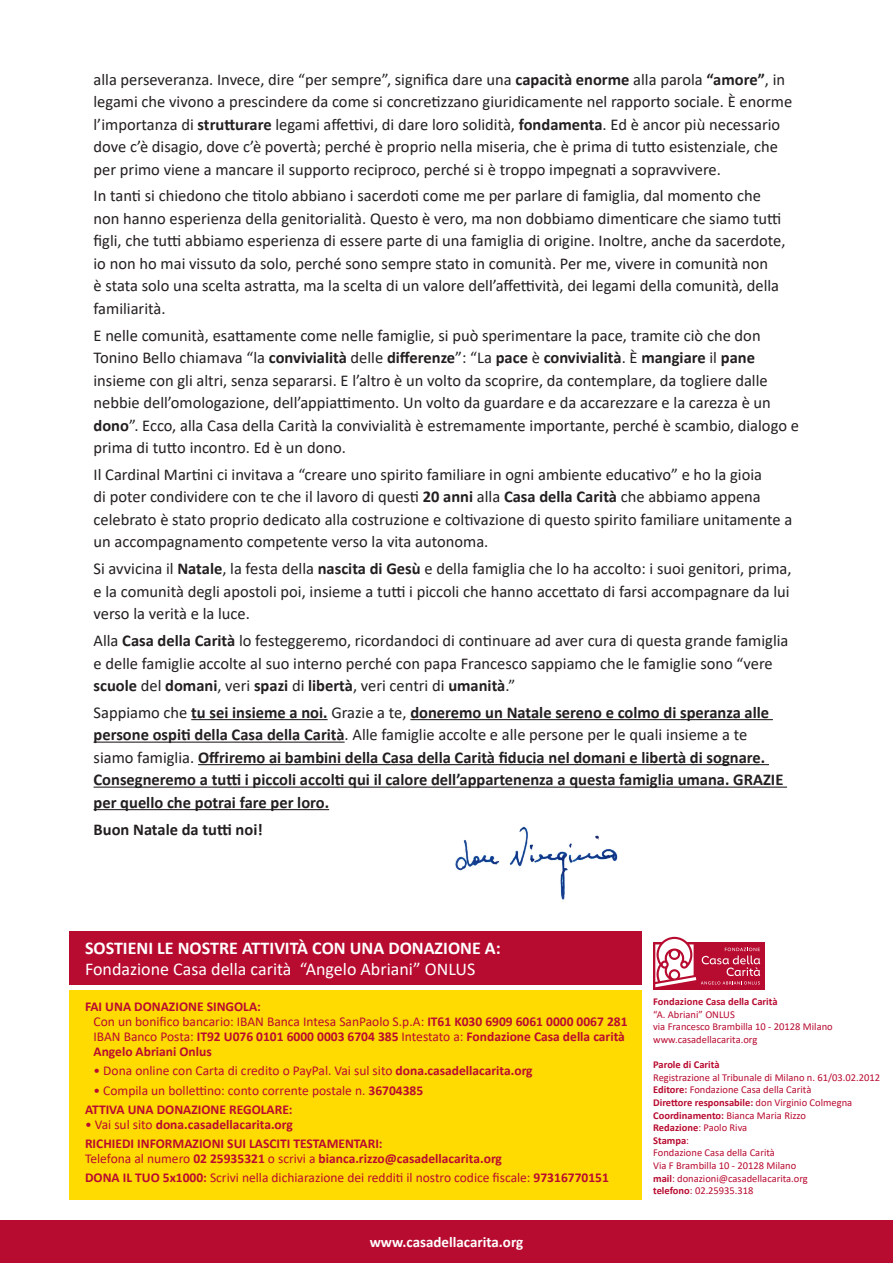
<style>
.page{position:relative;width:893px;height:1263px;background:#fff}
.page>*{position:absolute;margin:0;border:0;box-sizing:border-box;transform-origin:0 0}
.t1{font:18px "Calibri";color:#fff}
.t2{font:700 18px "Calibri";color:#fff}
.No_Spacing{font:16.5px/22.5px "Calibri";color:#231f20}
.No_Spacing-2{font:700 16.5px/22.5px "Calibri";color:#231f20}
.t3{font:700 15px "Calibri";color:#fff}
.t4{font:700 13.5px/15px "Calibri";color:#b80b30}
.t5{font:13.5px "Calibri";color:#b80b30}
.t6{font:10.5px "Calibri";color:#b80b30}
.t7{font:700 10.5px "Calibri";color:#b80b30}
.s1{font-weight:700}
.s2{font-weight:400}
</style>
<div class="page">
<div style="left:69px;top:990px;width:573px;height:209px;background:#ffdb01"></div>
<div style="left:0;top:1220px;width:893px;height:43px;background:#b80b30"></div>
<img style="left:455px;top:826px;width:163px;height:76px">
<div style="left:69px;top:932px;width:573px;height:53px;background:#b80b30"></div>
<hr style="left:191px;top:719px;width:137px;height:1px;background:#231f20">
<hr style="left:410px;top:719px;width:363px;height:1px;background:#231f20">
<hr style="left:94px;top:741px;width:251px;height:2px;background:#231f20">
<hr style="left:198px;top:764px;width:571px;height:1px;background:#231f20">
<hr style="left:94px;top:786px;width:693px;height:2px;background:#231f20">
<hr style="left:94px;top:809px;width:235px;height:1px;background:#231f20">
<div style="left:653px;top:942px;width:112px;height:48px;background:#b80b30"></div>
<svg style="left:655px;top:937px;width:105px;height:51px"></svg>
<p class="No_Spacing" style="left:94px;top:68px;width:700px">alla perseveranza. Invece, dire “per sempre”, significa dare una <span class="s1">capacità enorme</span> alla parola <span class="s1">“amore”</span>, in legami che vivono a prescindere da come si concretizzano giuridicamente nel rapporto sociale. È enorme l’importanza di <span class="s1">strutturare</span> legami affettivi, di dare loro solidità, <span class="s1">fondamenta</span>. Ed è ancor più necessario dove c’è disagio, dove c’è povertà; perché è proprio nella miseria, che è prima di tutto esistenziale, che per primo viene a mancare il supporto reciproco, perché si è troppo impegnati a sopravvivere.</p>
<p class="No_Spacing" style="left:94px;top:184px;width:694px">In tanti si chiedono che titolo abbiano i sacerdoti come me per parlare di famiglia, dal momento che non hanno esperienza della genitorialità. Questo è vero, ma non dobbiamo dimenticare che siamo tutti figli, che tutti abbiamo esperienza di essere parte di una famiglia di origine. Inoltre, anche da sacerdote, io non ho mai vissuto da solo, perché sono sempre stato in comunità. Per me, vivere in comunità non<br>è stata solo una scelta astratta, ma la scelta di un valore dell’affettività, dei legami della comunità, della familiarità.</p>
<p class="No_Spacing" style="left:94px;top:324px;width:707px">E nelle comunità, esattamente come nelle famiglie, si può sperimentare la pace, tramite ciò che don Tonino Bello chiamava “la <span class="s1">convivialità</span> delle <span class="s1">differenze</span>”: “La <span class="s1">pace</span> è <span class="s1">convivialità</span>. È <span class="s1">mangiare</span> il <span class="s1">pane </span>insieme con gli altri, senza separarsi. E l’altro è un volto da scoprire, da contemplare, da togliere dalle nebbie dell’omologazione, dell’appiattimento. Un volto da guardare e da accarezzare e la carezza è un <span class="s1">dono</span>”. Ecco, alla Casa della Carità la convivialità è estremamente importante, perché è scambio, dialogo e prima di tutto incontro. Ed è un dono.</p>
<p class="No_Spacing" style="left:94px;top:463px;width:700px">Il Cardinal Martini ci invitava a “creare uno spirito familiare in ogni ambiente educativo” e ho la gioia<br>di poter condividere con te che il lavoro di questi <span class="s1">20 anni</span> alla <span class="s1">Casa della Carità</span> che abbiamo appena celebrato è stato proprio dedicato alla costruzione e coltivazione di questo spirito familiare unitamente a un accompagnamento competente verso la vita autonoma.</p>
<p class="No_Spacing" style="left:94px;top:557px;width:699px;text-align:justify">Si avvicina il <span class="s1">Natale</span>, la festa della <span class="s1">nascita di Gesù</span> e della famiglia che lo ha accolto: i suoi genitori, prima, e la comunità degli apostoli poi, insieme a tutti i piccoli che hanno accettato di farsi accompagnare da lui verso la verità e la luce.</p>
<p class="No_Spacing" style="left:94px;top:629px;width:696px">Alla <span class="s1">Casa della Carità</span> lo festeggeremo, ricordandoci di continuare ad aver cura di questa grande famiglia e delle famiglie accolte al suo interno perché con papa Francesco sappiamo che le famiglie sono “vere <span class="s1">scuole</span> del <span class="s1">domani</span>, veri <span class="s1">spazi</span> di <span class="s1">libertà</span>, veri centri di <span class="s1">umanità</span>.”</p>
<p class="No_Spacing-2" style="left:94px;top:701px;width:691px"><span class="s2">Sappiamo che</span> tu sei insieme a noi. <span class="s2">Grazie a te,</span> doneremo un Natale sereno e colmo di speranza alle persone ospiti della Casa della Carità<span class="s2">. Alle famiglie accolte e alle persone per le quali insieme a te siamo famiglia.</span> Offriremo ai bambini della Casa della Carità fiducia nel domani e libertà di sognare.<br>Consegneremo a tutti i piccoli accolti qui il calore dell’appartenenza a questa famiglia umana. GRAZIE per quello che potrai fare per loro.</p>
<p class="No_Spacing-2" style="left:94px;top:817px;width:171px">Buon Natale da tutti noi!</p>
<p class="t2" style="left:85px;top:935px;width:417px">SOSTIENI LE NOSTRE ATTIVITÀ CON UNA DONAZIONE A:</p>
<p class="t1" style="left:85px;top:956px;width:392px">Fondazione Casa della carità “Angelo Abriani” ONLUS</p>
<p class="t4" style="left:85px;top:999px;width:177px">FAI UNA DONAZIONE SINGOLA:</p>
<p class="t5" style="left:94px;top:1012px;width:536px">Con un bonifico bancario: IBAN Banca Intesa SanPaolo S.p.A: <span class="s1">IT61 K030 6909 6061 0000 0067 281</span></p>
<p class="t4" style="left:94px;top:1029px;width:533px"><span class="s2">IBAN Banco Posta:</span> IT92 U076 0101 6000 0003 6704 385 <span class="s2">Intestato a:</span> Fondazione Casa della carità<br>Angelo Abriani Onlus</p>
<p class="t5" style="left:94px;top:1061px;width:441px">• Dona online con Carta di credito o PayPal. Vai sul sito <span class="s1">dona.casadellacarita.org</span></p>
<p class="t5" style="left:94px;top:1081px;width:331px">• Compila un bollettino: conto corrente postale n. <span class="s1">36704385</span></p>
<p class="t4" style="left:85px;top:1102px;width:209px">ATTIVA UNA DONAZIONE REGOLARE:</p>
<p class="t4" style="left:85px;top:1117px;width:209px"><span class="s2">• Vai sul sito</span> dona.casadellacarita.org</p>
<p class="t4" style="left:85px;top:1136px;width:299px">RICHIEDI INFORMAZIONI SUI LASCITI TESTAMENTARI:</p>
<p class="t4" style="left:85px;top:1151px;width:418px"><span class="s2">Telefona al numero</span> 02 25935321 <span class="s2">o scrivi a</span> bianca.rizzo@casadellacarita.org</p>
<p class="t5" style="left:85px;top:1168px;width:525px"><span class="s1">DONA IL TUO 5x1000:</span> Scrivi nella dichiarazione dei redditi il nostro codice fiscale: <span class="s1">97316770151</span></p>
<p class="t3" style="left:370px;top:1231px;width:155px">www.casadellacarita.org</p>
<p class="t7" style="left:653px;top:994px;width:126px">Fondazione Casa della Carità</p>
<p class="t6" style="left:653px;top:1007px;width:83px">“A. Abriani” ONLUS</p>
<p class="t6" style="left:653px;top:1019px;width:181px">via Francesco Brambilla 10 - 20128 Milano</p>
<p class="t6" style="left:653px;top:1032px;width:106px">www.casadellacarita.org</p>
<p class="t7" style="left:653px;top:1057px;width:68px">Parole di Carità</p>
<p class="t6" style="left:653px;top:1070px;width:228px">Registrazione al Tribunale di Milano n. 61/03.02.2012</p>
<p class="t6" style="left:653px;top:1082px;width:160px"><span class="s1">Editore:</span> Fondazione Casa della Carità</p>
<p class="t7" style="left:653px;top:1095px;width:201px">Direttore responsabile: <span class="s2">don Virginio Colmegna</span></p>
<p class="t6" style="left:653px;top:1108px;width:154px"><span class="s1">Coordinamento:</span> Bianca Maria Rizzo</p>
<p class="t6" style="left:653px;top:1120px;width:96px"><span class="s1">Redazione</span>: Paolo Riva</p>
<p class="t7" style="left:653px;top:1133px;width:37px">Stampa<span class="s2">:</span></p>
<p class="t6" style="left:653px;top:1145px;width:123px">Fondazione Casa della Carità</p>
<p class="t6" style="left:653px;top:1158px;width:145px">Via F Brambilla 10 - 20128 Milano</p>
<p class="t6" style="left:653px;top:1171px;width:156px"><span class="s1">mail</span>: donazioni@casadellacarita.org</p>
<p class="t6" style="left:653px;top:1183px;width:102px"><span class="s1">telefono</span>: 02.25935.318</p>
</div>
